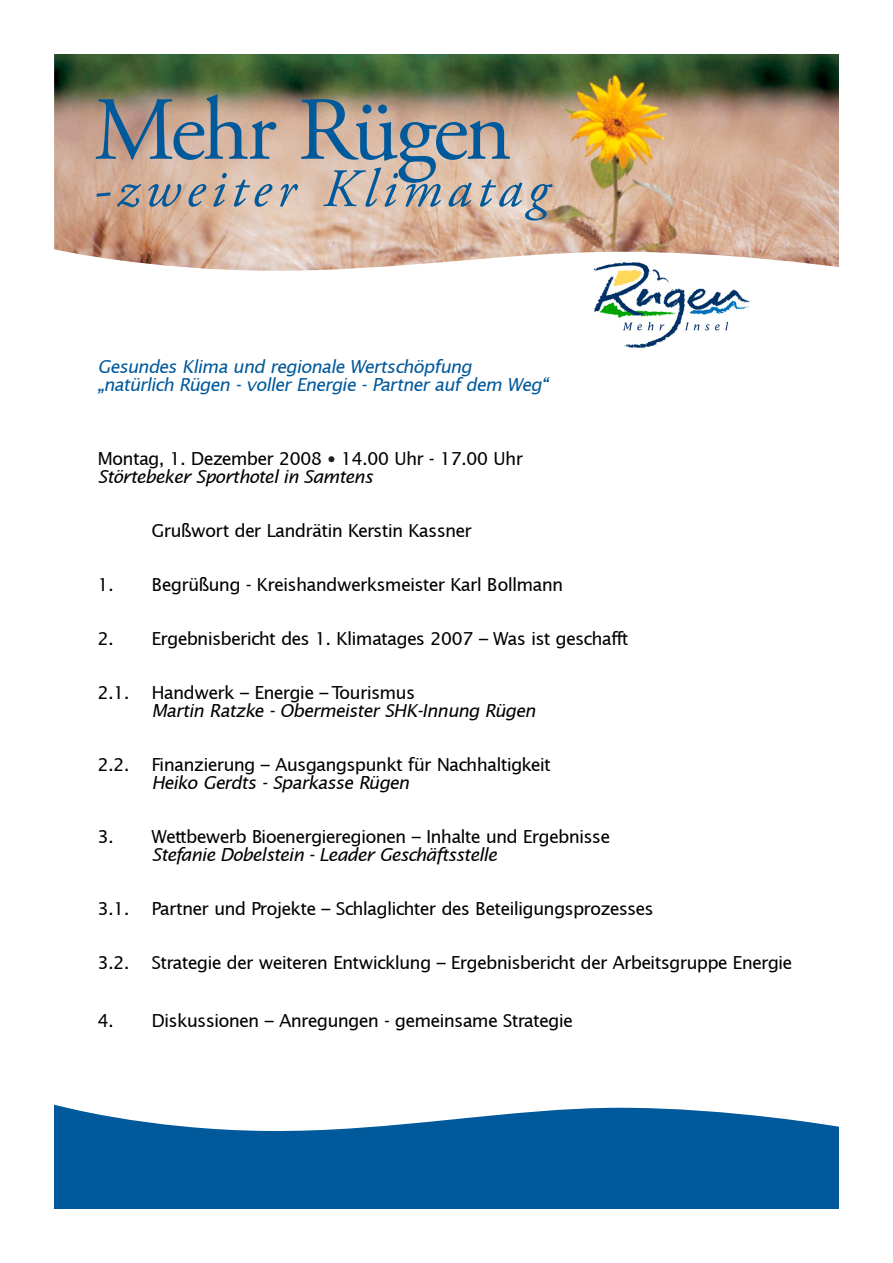
<style>
.page{position:relative;width:893px;height:1263px;background:#fff}
.page>*{position:absolute;margin:0;border:0;box-sizing:border-box;transform-origin:0 0}
.t1{font:89.85px "Adobe Garamond Pro";letter-spacing:-.035em;color:#00599b}
.t2{font:italic 53.85px "Adobe Garamond Pro";letter-spacing:.11em;color:#00599b}
.t3{font:18px/18px "IKK Lucida Sans";letter-spacing:-.01em;color:#000}
.t4{font:italic 18px/18px "IKK Lucida Sans";color:#00599b}
.t5{font:italic 18px "IKK Lucida Sans";color:#000}
.t6{font:italic 18px "IKK Lucida Sans";letter-spacing:-.01em;color:#000}
.s1{font-size:16.5px;color:#231f20}
.s2{font-style:italic}
</style>
<div class="page">
<svg style="left:54px;top:1104px;width:785px;height:105px;background:#2470a9"></svg>
<img style="left:54px;top:54px;width:785px;height:217px">
<img style="left:583px;top:262px;width:167px;height:86px">
<h1 class="t1" style="left:94px;top:76px;width:420px">Mehr Rügen</h1>
<h2 class="t2" style="left:94px;top:157px;width:456px">-zweiter Klimatag</h2>
<p class="t4" style="left:98px;top:358px;width:455px">Gesundes Klima und regionale Wertschöpfung „natürlich Rügen - voller Energie - Partner auf dem Weg“</p>
<p class="t3" style="left:98px;top:449px;width:427px">Montag, 1. Dezember 2008 <span class="s1">•</span> 14.00 Uhr - 17.00 Uhr<br><span class="s2">Störtebeker Sporthotel in Samtens</span></p>
<p class="t3" style="left:152px;top:521px;width:321px">Grußwort der Landrätin Kerstin Kassner</p>
<p class="t3" style="left:98px;top:575px;width:467px">1. Begrüßung - Kreishandwerksmeister Karl Bollmann</p>
<p class="t3" style="left:98px;top:629px;width:532px">2. Ergebnisbericht des 1. Klimatages 2007 – Was ist geschafft</p>
<p class="t3" style="left:98px;top:683px;width:33px">2.1.</p>
<p class="t3" style="left:152px;top:683px;width:265px">Handwerk – Energie – Tourismus</p>
<p class="t5" style="left:152px;top:700px;width:389px">Martin Ratzke - Obermeister SHK-Innung Rügen</p>
<p class="t3" style="left:98px;top:755px;width:33px">2.2.</p>
<p class="t3" style="left:152px;top:755px;width:400px">Finanzierung – Ausgangspunkt für Nachhaltigkeit</p>
<p class="t5" style="left:152px;top:772px;width:263px">Heiko Gerdts - Sparkasse Rügen</p>
<p class="t3" style="left:98px;top:827px;width:514px">3. Wettbewerb Bioenergieregionen – Inhalte und Ergebnisse</p>
<p class="t6" style="left:152px;top:844px;width:346px">Stefanie Dobelstein - Leader Geschäftsstelle</p>
<p class="t3" style="left:98px;top:899px;width:33px">3.1.</p>
<p class="t3" style="left:152px;top:899px;width:503px">Partner und Projekte – Schlaglichter des Beteiligungsprozesses</p>
<p class="t3" style="left:98px;top:953px;width:33px">3.2.</p>
<p class="t3" style="left:152px;top:953px;width:642px">Strategie der weiteren Entwicklung – Ergebnisbericht der Arbeitsgruppe Energie</p>
<p class="t3" style="left:98px;top:1011px;width:476px">4. Diskussionen – Anregungen - gemeinsame Strategie</p>
</div>
